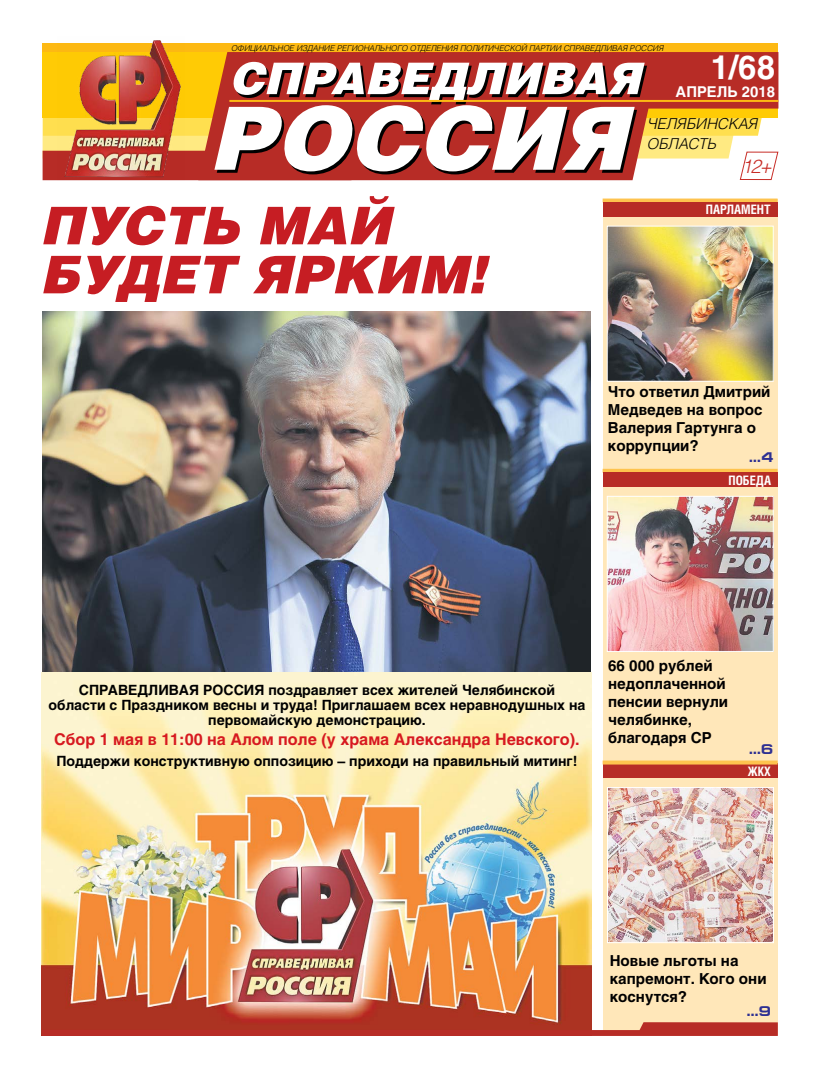
<style>
.page{position:relative;width:821px;height:1078px;background:#fff}
.page>*{position:absolute;margin:0;border:0;box-sizing:border-box;transform-origin:0 0}
.t1{font:italic 52px/49px "Helios Black C";color:#c61d23}
.t2{font:700 32.7px "Helios";color:#fff}
.t3{font:italic 19px "Helios Light C";color:#c72d27}
.t4{font:700 16px "Helios C";color:#d71920}
.t5{font:700 15px/18px "Helios C";color:#000}
.t6{font:italic 15px/20px "Helios Light C";color:#000}
.t7{font:700 14.7px "Helios";color:#fff}
.t8{font:700 14px/15px "Helios C";color:#000;text-align:center}
.t9{font:700 14px "Europe Extended C";color:#2e3092}
.t10{font:700 13px "Helios Cond C";color:#fff}
.t11{font:700 13px "Helios Cond C";color:#fff;scale:.94 1}
.t12{font:italic 8px "Helios Light C";color:#000}
</style>
<div class="page">
<img style="left:42px;top:311px;width:549px;height:361px">
<img style="left:41px;top:672px;width:550px;height:363px">
<div style="left:43px;top:43px;width:735px;height:66px;background:#fdb913"></div>
<svg style="left:198px;top:52px;width:580px;height:107px;background:#d16f3f"></svg>
<svg style="left:43px;top:62px;width:605px;height:118px"></svg>
<hr style="left:229px;top:100px;width:549px;height:2px;background:#fdb913">
<img style="left:57px;top:40px;width:128px;height:140px">
<svg style="left:739px;top:151px;width:40px;height:29px"></svg>
<div style="left:602px;top:200px;width:175px;height:834px;background:#ffe7b9"></div>
<svg style="left:42px;top:957px;width:735px;height:79px"></svg>
<img style="left:608px;top:497px;width:163px;height:152px">
<div style="left:606px;top:495px;width:167px;height:156px;border:1px solid #fff"></div>
<img style="left:608px;top:227px;width:163px;height:152px">
<div style="left:606px;top:225px;width:167px;height:156px;border:1px solid #fff"></div>
<img style="left:609px;top:788px;width:163px;height:152px">
<div style="left:607px;top:786px;width:167px;height:156px;border:1px solid #fff"></div>
<div style="left:602px;top:763px;width:175px;height:14px;background:#b72c26"></div>
<svg style="left:602px;top:468px;width:175px;height:4px"></svg>
<svg style="left:602px;top:198px;width:175px;height:4px"></svg>
<svg style="left:602px;top:760px;width:175px;height:4px"></svg>
<div style="left:603px;top:472px;width:174px;height:15px;background:#b72c26"></div>
<div style="left:602px;top:202px;width:175px;height:14px;background:#b72c26"></div>
<p class="t12" style="left:231px;top:43px;width:434px">ОФИЦИАЛЬНОЕ ИЗДАНИЕ РЕГИОНАЛЬНОГО ОТДЕЛЕНИЯ ПОЛИТИЧЕСКОЙ ПАРТИИ СПРАВЕДЛИВАЯ РОССИЯ</p>
<h2 class="t2" style="left:710px;top:49px;width:66px">1/68</h2>
<p class="t7" style="left:675px;top:83px;width:101px">АПРЕЛЬ 2018</p>
<p class="t6" style="left:647px;top:113px;width:112px">ЧЕЛЯБИНСКАЯ<br>ОБЛАСТЬ</p>
<h1 class="t1" style="left:43px;top:199px;width:447px">ПУСТЬ МАЙ<br>БУДЕТ ЯРКИМ!</h1>
<h3 class="t3" style="left:742px;top:154px;width:32px">12+</h3>
<p class="t10" style="left:705px;top:201px;width:67px">ПАРЛАМЕНТ</p>
<p class="t5" style="left:608px;top:383px;width:164px">Что ответил Дмитрий<br>Медведев на вопрос<br>Валерия Гартунга о коррупции?</p>
<p class="t9" style="left:748px;top:449px;width:26px">...4</p>
<p class="t10" style="left:728px;top:472px;width:44px">ПОБЕДА</p>
<p class="t8" style="left:49px;top:682px;width:538px">СПРАВЕДЛИВАЯ РОССИЯ поздравляет всех жителей Челябинской области с Праздником весны и труда! Приглашаем всех неравнодушных на первомайскую демонстрацию.</p>
<p class="t4" style="left:54px;top:730px;width:527px">Сбор 1 мая в 11:00 на Алом поле (у храма Александра Невского).</p>
<p class="t8" style="left:56px;top:753px;width:522px">Поддержи конструктивную оппозицию – приходи на правильный митинг!</p>
<p class="t5" style="left:608px;top:656px;width:121px">66 000 рублей недоплаченной пенсии вернули челябинке, благодаря СР</p>
<p class="t9" style="left:748px;top:741px;width:26px">...6</p>
<p class="t11" style="left:748px;top:763px;width:26px">ЖКХ</p>
<p class="t5" style="left:609px;top:950px;width:158px">Новые льготы на капремонт. Кого они коснутся?</p>
<p class="t9" style="left:746px;top:1003px;width:26px">...9</p>
</div>
